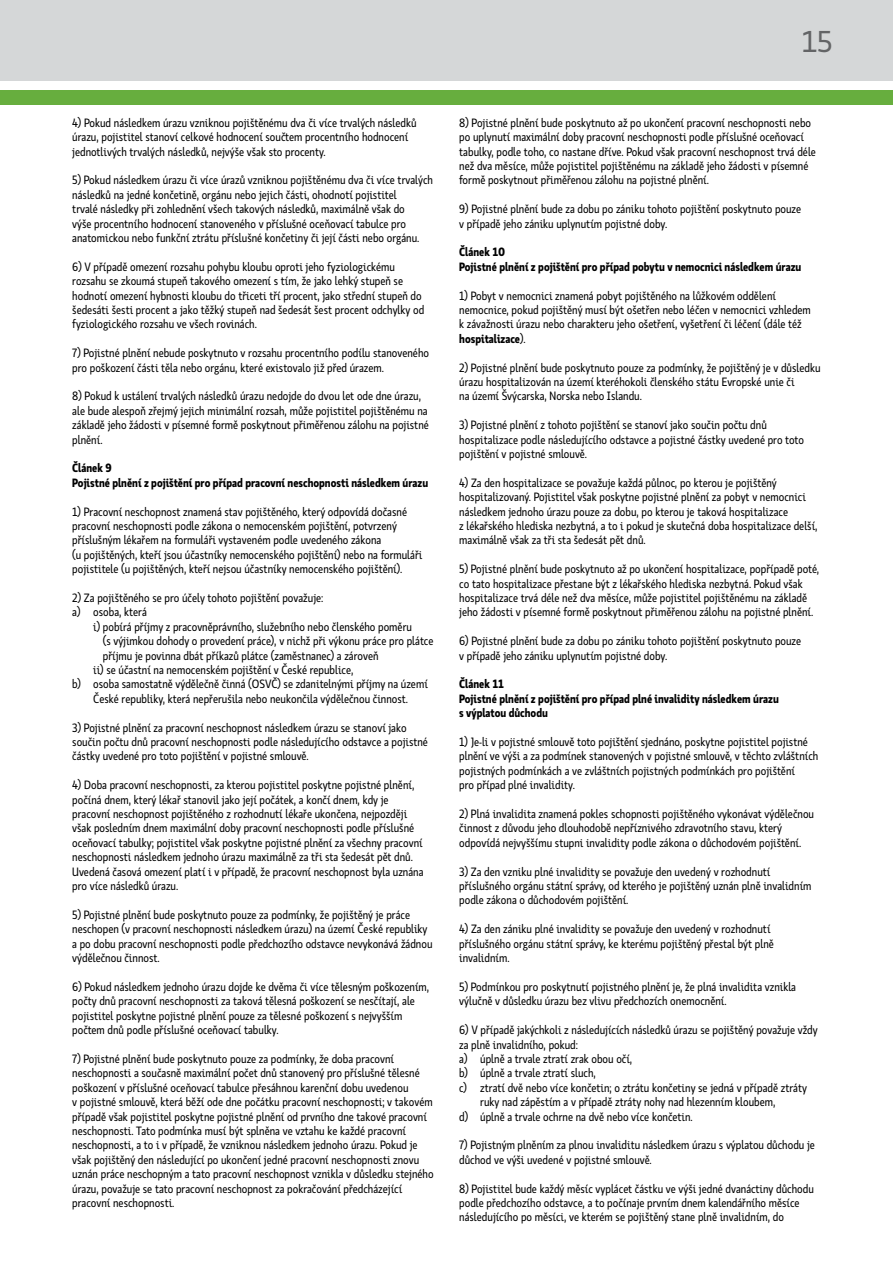
<style>
.page{position:relative;width:893px;height:1263px;background:#fff}
.page>*{position:absolute;margin:0;border:0;box-sizing:border-box;transform-origin:0 0}
.t1{font:30px "Koop Pro";color:#636466}
.t2{font:12px/14.4px "Koop Cond Pro";color:#000}
.t3{font:700 12px/14.4px "Koop Cond Pro";color:#000}
.s1{font-weight:700}
</style>
<div class="page">
<div style="left:0;top:0;width:893px;height:81px;background:#d5d7d8"></div>
<div style="left:0;top:91px;width:893px;height:14px;background:#67ae3e"></div>
<p class="t2" style="left:72px;top:115px;width:346px">4) Pokud následkem úrazu vzniknou pojištěnému dva či více trvalých následků úrazu, pojistitel stanoví celkové hodnocení součtem procentního hodnocení jednotlivých trvalých následků, nejvýše však sto procenty.</p>
<p class="t2" style="left:72px;top:173px;width:362px">5) Pokud následkem úrazu či více úrazů vzniknou pojištěnému dva či více trvalých následků na jedné končetině, orgánu nebo jejich části, ohodnotí pojistitel<br>trvalé následky při zohlednění všech takových následků, maximálně však do<br>výše procentního hodnocení stanoveného v příslušné oceňovací tabulce pro anatomickou nebo funkční ztrátu příslušné končetiny či její části nebo orgánu.</p>
<p class="t2" style="left:72px;top:259px;width:353px">6) V případě omezení rozsahu pohybu kloubu oproti jeho fyziologickému rozsahu se zkoumá stupeň takového omezení s tím, že jako lehký stupeň se hodnotí omezení hybnosti kloubu do třiceti tří procent, jako střední stupeň do šedesáti šesti procent a jako těžký stupeň nad šedesát šest procent odchylky od fyziologického rozsahu ve všech rovinách.</p>
<p class="t2" style="left:72px;top:346px;width:358px">7) Pojistné plnění nebude poskytnuto v rozsahu procentního podílu stanoveného pro poškození části těla nebo orgánu, které existovalo již před úrazem.</p>
<p class="t2" style="left:72px;top:389px;width:358px">8) Pokud k ustálení trvalých následků úrazu nedojde do dvou let ode dne úrazu, ale bude alespoň zřejmý jejich minimální rozsah, může pojistitel pojištěnému na základě jeho žádosti v písemné formě poskytnout přiměřenou zálohu na pojistné plnění.</p>
<p class="t3" style="left:72px;top:460px;width:357px">Článek 9<br>Pojistné plnění z pojištění pro případ pracovní neschopnosti následkem úrazu</p>
<p class="t2" style="left:72px;top:504px;width:352px">1) Pracovní neschopnost znamená stav pojištěného, který odpovídá dočasné pracovní neschopnosti podle zákona o nemocenském pojištění, potvrzený příslušným lékařem na formuláři vystaveném podle uvedeného zákona<br>(u pojištěných, kteří jsou účastníky nemocenského pojištění) nebo na formuláři pojistitele (u pojištěných, kteří nejsou účastníky nemocenského pojištění).</p>
<p class="t2" style="left:72px;top:590px;width:253px">2) Za pojištěného se pro účely tohoto pojištění považuje: a) osoba, která</p>
<p class="t2" style="left:93px;top:619px;width:320px">i) pobírá příjmy z pracovněprávního, služebního nebo členského poměru</p>
<p class="t2" style="left:103px;top:634px;width:332px">(s výjimkou dohody o provedení práce), v nichž při výkonu práce pro plátce</p>
<p class="t2" style="left:103px;top:648px;width:277px">příjmu je povinna dbát příkazů plátce (zaměstnanec) a zároveň</p>
<p class="t2" style="left:93px;top:662px;width:262px">ii) se účastní na nemocenském pojištění v České republice,</p>
<p class="t2" style="left:72px;top:677px;width:357px">b) osoba samostatně výdělečně činná (OSVČ) se zdanitelnými příjmy na území</p>
<p class="t2" style="left:93px;top:691px;width:316px">České republiky, která nepřerušila nebo neukončila výdělečnou činnost.</p>
<p class="t2" style="left:72px;top:720px;width:357px">3) Pojistné plnění za pracovní neschopnost následkem úrazu se stanoví jako součin počtu dnů pracovní neschopnosti podle následujícího odstavce a pojistné částky uvedené pro toto pojištění v pojistné smlouvě.</p>
<p class="t2" style="left:72px;top:778px;width:353px">4) Doba pracovní neschopnosti, za kterou pojistitel poskytne pojistné plnění, počíná dnem, který lékař stanovil jako její počátek, a končí dnem, kdy je pracovní neschopnost pojištěného z rozhodnutí lékaře ukončena, nejpozději však posledním dnem maximální doby pracovní neschopnosti podle příslušné oceňovací tabulky; pojistitel však poskytne pojistné plnění za všechny pracovní neschopnosti následkem jednoho úrazu maximálně za tři sta šedesát pět dnů.<br>Uvedená časová omezení platí i v případě, že pracovní neschopnost byla uznána pro více následků úrazu.</p>
<p class="t2" style="left:72px;top:907px;width:362px">5) Pojistné plnění bude poskytnuto pouze za podmínky, že pojištěný je práce neschopen (v pracovní neschopnosti následkem úrazu) na území České republiky a po dobu pracovní neschopnosti podle předchozího odstavce nevykonává žádnou výdělečnou činnost.</p>
<p class="t2" style="left:72px;top:979px;width:358px">6) Pokud následkem jednoho úrazu dojde ke dvěma či více tělesným poškozením, počty dnů pracovní neschopnosti za taková tělesná poškození se nesčítají, ale pojistitel poskytne pojistné plnění pouze za tělesné poškození s nejvyšším počtem dnů podle příslušné oceňovací tabulky.</p>
<p class="t2" style="left:72px;top:1051px;width:363px">7) Pojistné plnění bude poskytnuto pouze za podmínky, že doba pracovní neschopnosti a současně maximální počet dnů stanovený pro příslušné tělesné poškození v příslušné oceňovací tabulce přesáhnou karenční dobu uvedenou<br>v pojistné smlouvě, která běží ode dne počátku pracovní neschopnosti; v takovém případě však pojistitel poskytne pojistné plnění od prvního dne takové pracovní neschopnosti. Tato podmínka musí být splněna ve vztahu ke každé pracovní neschopnosti, a to i v případě, že vzniknou následkem jednoho úrazu. Pokud je však pojištěný den následující po ukončení jedné pracovní neschopnosti znovu uznán práce neschopným a tato pracovní neschopnost vznikla v důsledku stejného úrazu, považuje se tato pracovní neschopnost za pokračování předcházející pracovní neschopnosti.</p>
<h1 class="t1" style="left:802px;top:21px;width:32px">15</h1>
<p class="t2" style="left:459px;top:115px;width:358px">8) Pojistné plnění bude poskytnuto až po ukončení pracovní neschopnosti nebo po uplynutí maximální doby pracovní neschopnosti podle příslušné oceňovací tabulky, podle toho, co nastane dříve. Pokud však pracovní neschopnost trvá déle než dva měsíce, může pojistitel pojištěnému na základě jeho žádosti v písemné formě poskytnout přiměřenou zálohu na pojistné plnění.</p>
<p class="t2" style="left:459px;top:202px;width:343px">9) Pojistné plnění bude za dobu po zániku tohoto pojištění poskytnuto pouze v případě jeho zániku uplynutím pojistné doby.</p>
<p class="t3" style="left:459px;top:244px;width:344px">Článek 10<br>Pojistné plnění z pojištění pro případ pobytu v nemocnici následkem úrazu</p>
<p class="t2" style="left:459px;top:288px;width:353px">1) Pobyt v nemocnici znamená pobyt pojištěného na lůžkovém oddělení nemocnice, pokud pojištěný musí být ošetřen nebo léčen v nemocnici vzhledem k závažnosti úrazu nebo charakteru jeho ošetření, vyšetření či léčení (dále též <span class="s1">hospitalizace</span>).</p>
<p class="t2" style="left:459px;top:360px;width:363px">2) Pojistné plnění bude poskytnuto pouze za podmínky, že pojištěný je v důsledku úrazu hospitalizován na území kteréhokoli členského státu Evropské unie či<br>na území Švýcarska, Norska nebo Islandu.</p>
<p class="t2" style="left:459px;top:418px;width:346px">3) Pojistné plnění z tohoto pojištění se stanoví jako součin počtu dnů hospitalizace podle následujícího odstavce a pojistné částky uvedené pro toto pojištění v pojistné smlouvě.</p>
<p class="t2" style="left:459px;top:475px;width:360px">4) Za den hospitalizace se považuje každá půlnoc, po kterou je pojištěný hospitalizovaný. Pojistitel však poskytne pojistné plnění za pobyt v nemocnici následkem jednoho úrazu pouze za dobu, po kterou je taková hospitalizace<br>z lékařského hlediska nezbytná, a to i pokud je skutečná doba hospitalizace delší, maximálně však za tři sta šedesát pět dnů.</p>
<p class="t2" style="left:459px;top:562px;width:362px">5) Pojistné plnění bude poskytnuto až po ukončení hospitalizace, popřípadě poté, co tato hospitalizace přestane být z lékařského hlediska nezbytná. Pokud však hospitalizace trvá déle než dva měsíce, může pojistitel pojištěnému na základě jeho žádosti v písemné formě poskytnout přiměřenou zálohu na pojistné plnění.</p>
<p class="t2" style="left:459px;top:634px;width:343px">6) Pojistné plnění bude za dobu po zániku tohoto pojištění poskytnuto pouze v případě jeho zániku uplynutím pojistné doby.</p>
<p class="t3" style="left:459px;top:676px;width:321px">Článek 11<br>Pojistné plnění z pojištění pro případ plné invalidity následkem úrazu s výplatou důchodu</p>
<p class="t2" style="left:459px;top:734px;width:361px">1) Je-li v pojistné smlouvě toto pojištění sjednáno, poskytne pojistitel pojistné plnění ve výši a za podmínek stanovených v pojistné smlouvě, v těchto zvláštních pojistných podmínkách a ve zvláštních pojistných podmínkách pro pojištění<br>pro případ plné invalidity.</p>
<p class="t2" style="left:459px;top:806px;width:356px">2) Plná invalidita znamená pokles schopnosti pojištěného vykonávat výdělečnou činnost z důvodu jeho dlouhodobě nepříznivého zdravotního stavu, který odpovídá nejvyššímu stupni invalidity podle zákona o důchodovém pojištění.</p>
<p class="t2" style="left:459px;top:864px;width:354px">3) Za den vzniku plné invalidity se považuje den uvedený v rozhodnutí příslušného orgánu státní správy, od kterého je pojištěný uznán plně invalidním podle zákona o důchodovém pojištění.</p>
<p class="t2" style="left:459px;top:922px;width:316px">4) Za den zániku plné invalidity se považuje den uvedený v rozhodnutí příslušného orgánu státní správy, ke kterému pojištěný přestal být plně invalidním.</p>
<p class="t2" style="left:459px;top:979px;width:338px">5) Podmínkou pro poskytnutí pojistného plnění je, že plná invalidita vznikla výlučně v důsledku úrazu bez vlivu předchozích onemocnění.</p>
<p class="t2" style="left:459px;top:1022px;width:360px">6) V případě jakýchkoli z následujících následků úrazu se pojištěný považuje vždy</p>
<p class="t2" style="left:459px;top:1037px;width:120px">za plně invalidního, pokud:</p>
<p class="t2" style="left:459px;top:1051px;width:175px">a) úplně a trvale ztratí zrak obou očí,</p>
<p class="t2" style="left:459px;top:1066px;width:138px">b) úplně a trvale ztratí sluch,</p>
<p class="t2" style="left:459px;top:1080px;width:349px">c) ztratí dvě nebo více končetin; o ztrátu končetiny se jedná v případě ztráty</p>
<p class="t2" style="left:480px;top:1094px;width:297px">ruky nad zápěstím a v případě ztráty nohy nad hlezenním kloubem,</p>
<p class="t2" style="left:459px;top:1109px;width:235px">d) úplně a trvale ochrne na dvě nebo více končetin.</p>
<p class="t2" style="left:459px;top:1138px;width:357px">7) Pojistným plněním za plnou invaliditu následkem úrazu s výplatou důchodu je důchod ve výši uvedené v pojistné smlouvě.</p>
<p class="t2" style="left:459px;top:1181px;width:356px">8) Pojistitel bude každý měsíc vyplácet částku ve výši jedné dvanáctiny důchodu podle předchozího odstavce, a to počínaje prvním dnem kalendářního měsíce následujícího po měsíci, ve kterém se pojištěný stane plně invalidním, do</p>
</div>
